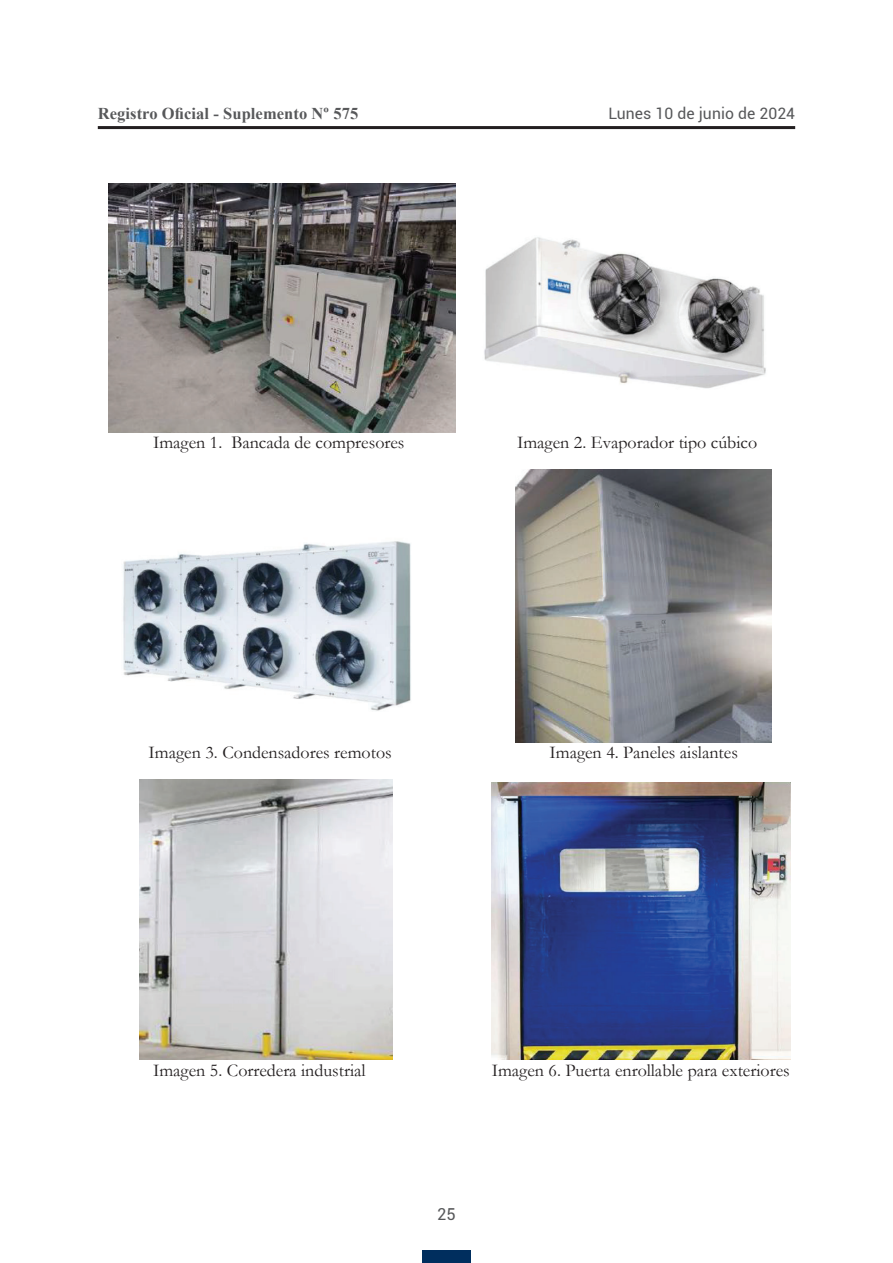
<style>
.page{position:relative;width:893px;height:1263px;background:#fff}
.page>*{position:absolute;margin:0;border:0;box-sizing:border-box;transform-origin:0 0}
.t1{font:18px "Garamond";color:#231f20}
.t2{font:700 16.5px "Times New Roman";letter-spacing:.005em;color:#57585a}
.t3{font:16.5px "Roboto";color:#57585a}
.t4{font:15.75px "Roboto";letter-spacing:.005em;color:#57585a}
</style>
<div class="page">
<hr style="left:98px;top:126px;width:697px;height:3px;background:#231f20">
<div style="left:422px;top:1250px;width:49px;height:13px;background:#002e5e"></div>
<img style="left:108px;top:183px;width:347px;height:250px">
<img style="left:484px;top:237px;width:282px;height:152px">
<img style="left:123px;top:541px;width:288px;height:170px">
<img style="left:516px;top:470px;width:255px;height:272px">
<img style="left:140px;top:779px;width:252px;height:281px">
<img style="left:491px;top:783px;width:300px;height:277px">
<p class="t2" style="left:98px;top:102px;width:262px">Registro Oficial - Suplemento Nº 575</p>
<p class="t4" style="left:608px;top:102px;width:188px">Lunes 10 de junio de 2024</p>
<p class="t1" style="left:153px;top:431px;width:253px">Imagen 1. Bancada de compresores</p>
<p class="t1" style="left:517px;top:431px;width:242px">Imagen 2. Evaporador tipo cúbico</p>
<p class="t1" style="left:149px;top:740px;width:245px">Imagen 3. Condensadores remotos</p>
<p class="t1" style="left:549px;top:740px;width:190px">Imagen 4. Paneles aislantes</p>
<p class="t1" style="left:153px;top:1058px;width:214px">Imagen 5. Corredera industrial</p>
<p class="t1" style="left:492px;top:1058px;width:300px">Imagen 6. Puerta enrollable para exteriores</p>
<p class="t3" style="left:437px;top:1203px;width:20px">25</p>
</div>
